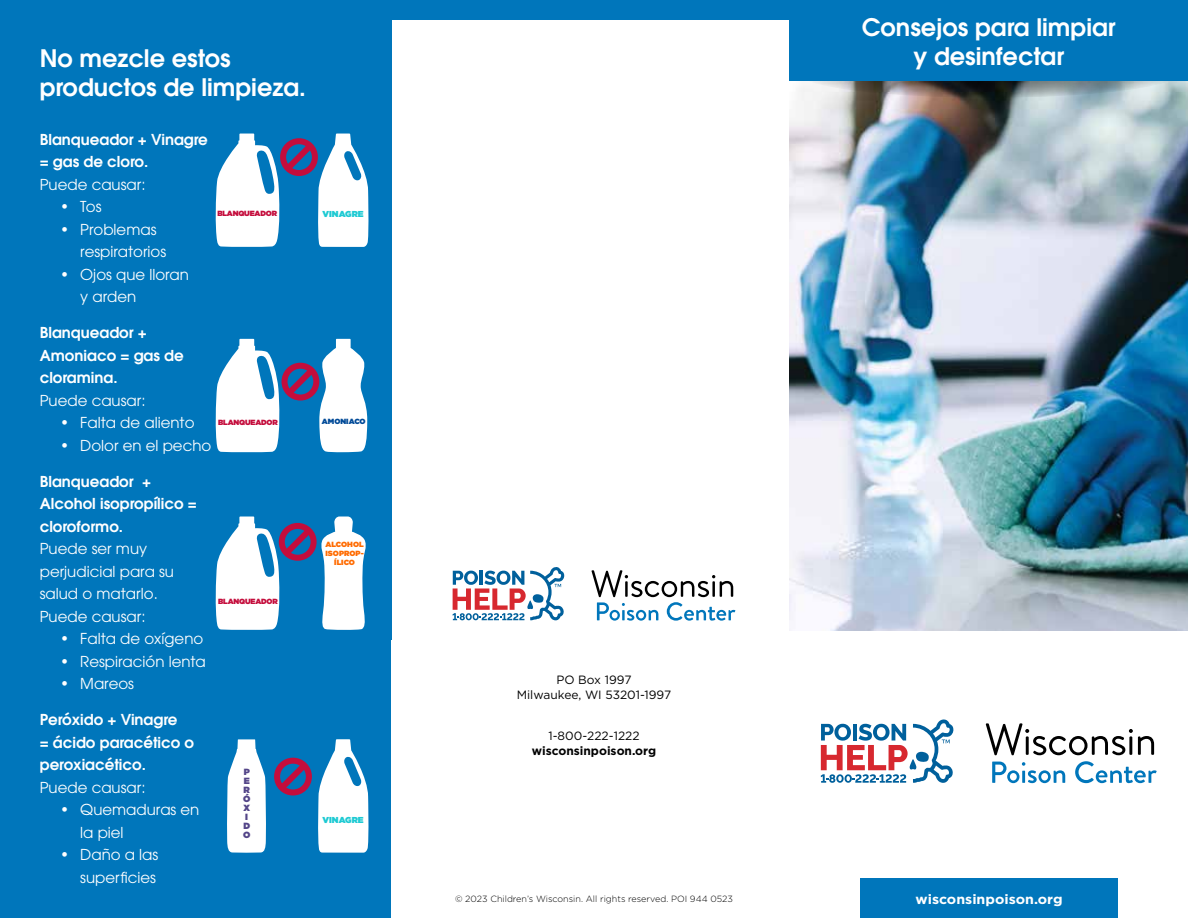
<style>
.page{position:relative;width:1188px;height:918px;background:#fff}
.page>*{position:absolute;margin:0;border:0;box-sizing:border-box;transform-origin:0 0}
.t1{font:600 24px/28.8px "ITC Avant Garde Pro";color:#fff;text-align:center}
.t2{font:15px/22.5px "ITC Avant Garde Pro";color:#fff}
.t3{font:600 15px/22.5px "ITC Avant Garde Pro";color:#fff}
.t4{font:700 13.5px "Gotham";color:#fff;scale:1.05 1}
.t5{font:12px/15px "Gotham";color:#000;text-align:center}
.t6{font:700 12px "Gotham";color:#000}
.t7{font:300 9px "Gotham";color:#000}
.t8{font:900 9px/9px "Gotham";color:#534588}
.t9{font:900 8.7px "Gotham";color:#1ecad3}
.t10{font:900 7.5px "Gotham";letter-spacing:-.025em;color:#c40d3c}
.t11{font:900 7.5px/9px "Gotham";color:#ff6b00;text-align:center}
.t12{font:900 7.5px "Gotham";color:#004a98}
</style>
<div class="page">
<div style="left:0;top:0;width:392px;height:918px;background:#0076bb"></div>
<img style="left:789px;top:81px;width:399px;height:550px">
<svg style="left:799px;top:50px;width:380px;height:48px;background:#6e7070"></svg>
<div style="left:384px;top:0;width:804px;height:20px;background:#0076bb"></div>
<div style="left:789px;top:0;width:399px;height:81px;background:#0076bb"></div>
<div style="left:861px;top:878px;width:257px;height:40px;background:#0076bb"></div>
<svg style="left:215px;top:134px;width:154px;height:113px"></svg>
<svg style="left:215px;top:339px;width:152px;height:114px"></svg>
<svg style="left:215px;top:517px;width:151px;height:113px"></svg>
<svg style="left:227px;top:739px;width:39px;height:114px;background:#dcecf5"></svg>
<svg style="left:274px;top:739px;width:95px;height:114px"></svg>
<svg style="left:591px;top:570px;width:144px;height:51px"></svg>
<svg style="left:453px;top:567px;width:112px;height:53px"></svg>
<svg style="left:986px;top:723px;width:168px;height:32px"></svg>
<svg style="left:992px;top:762px;width:73px;height:21px"></svg>
<svg style="left:1075px;top:761px;width:82px;height:22px"></svg>
<svg style="left:821px;top:719px;width:133px;height:64px"></svg>
<h1 class="t1" style="left:40px;top:44px;width:268px;text-align:left">No mezcle estos productos de limpieza.</h1>
<p class="t3" style="left:40px;top:128px;width:170px">Blanqueador + Vinagre = gas de cloro.</p>
<p class="t2" style="left:40px;top:173px;width:107px">Puede causar:</p>
<p class="t2" style="left:60px;top:195px;width:43px">• Tos</p>
<p class="t2" style="left:80px;top:218px;width:87px;text-indent:-20px">• Problemas respiratorios</p>
<p class="t2" style="left:80px;top:263px;width:110px;text-indent:-20px">• Ojos que lloran y arden</p>
<p class="t3" style="left:40px;top:321px;width:145px">Blanqueador +<br>Amoniaco = gas de cloramina.</p>
<p class="t2" style="left:40px;top:389px;width:107px">Puede causar:</p>
<p class="t2" style="left:60px;top:411px;width:136px">• Falta de aliento</p>
<p class="t2" style="left:60px;top:434px;width:153px">• Dolor en el pecho</p>
<p class="t3" style="left:40px;top:470px;width:159px">Blanqueador +<br>Alcohol isopropílico = cloroformo.</p>
<p class="t2" style="left:40px;top:537px;width:136px">Puede ser muy perjudicial para su salud o matarlo.<br>Puede causar:</p>
<p class="t2" style="left:60px;top:627px;width:145px">• Falta de oxígeno</p>
<p class="t2" style="left:60px;top:650px;width:147px">• Respiración lenta</p>
<p class="t2" style="left:60px;top:672px;width:76px">• Mareos</p>
<p class="t3" style="left:40px;top:708px;width:156px">Peróxido + Vinagre<br>= ácido paracético o peroxiacético.</p>
<p class="t2" style="left:40px;top:776px;width:107px">Puede causar:</p>
<p class="t2" style="left:80px;top:798px;width:121px;text-indent:-20px">• Quemaduras en la piel</p>
<p class="t2" style="left:60px;top:843px;width:100px;text-align:right">• Daño a las superficies</p>
<p class="t10" style="left:217px;top:208px;width:61px">BLANQUEADOR</p>
<p class="t9" style="left:323px;top:208px;width:43px">VINAGRE</p>
<p class="t12" style="left:322px;top:416px;width:45px">AMONIACO</p>
<p class="t10" style="left:218px;top:417px;width:61px">BLANQUEADOR</p>
<p class="t11" style="left:326px;top:540px;width:40px">ALCOHOL<br>ISOPROP-<br>ÍLICO</p>
<p class="t10" style="left:218px;top:596px;width:61px">BLANQUEADOR</p>
<p class="t8" style="left:243px;top:767px;width:9px">P<br>E<br>R<br>Ó<br>X<br>I<br>D<br>O</p>
<p class="t9" style="left:323px;top:813px;width:43px">VINAGRE</p>
<p class="t5" style="left:517px;top:672px;width:156px">PO Box 1997<br>Milwaukee, WI 53201-1997</p>
<p class="t5" style="left:548px;top:728px;width:93px">1-800-222-1222</p>
<p class="t6" style="left:532px;top:743px;width:126px">wisconsinpoison.org</p>
<p class="t7" style="left:455px;top:893px;width:279px">© 2023 Children’s Wisconsin. All rights reserved. POI 944 0523</p>
<h1 class="t1" style="left:862px;top:13px;width:255px">Consejos para limpiar y desinfectar</h1>
<p class="t4" style="left:916px;top:890px;width:142px">wisconsinpoison.org</p>
</div>
